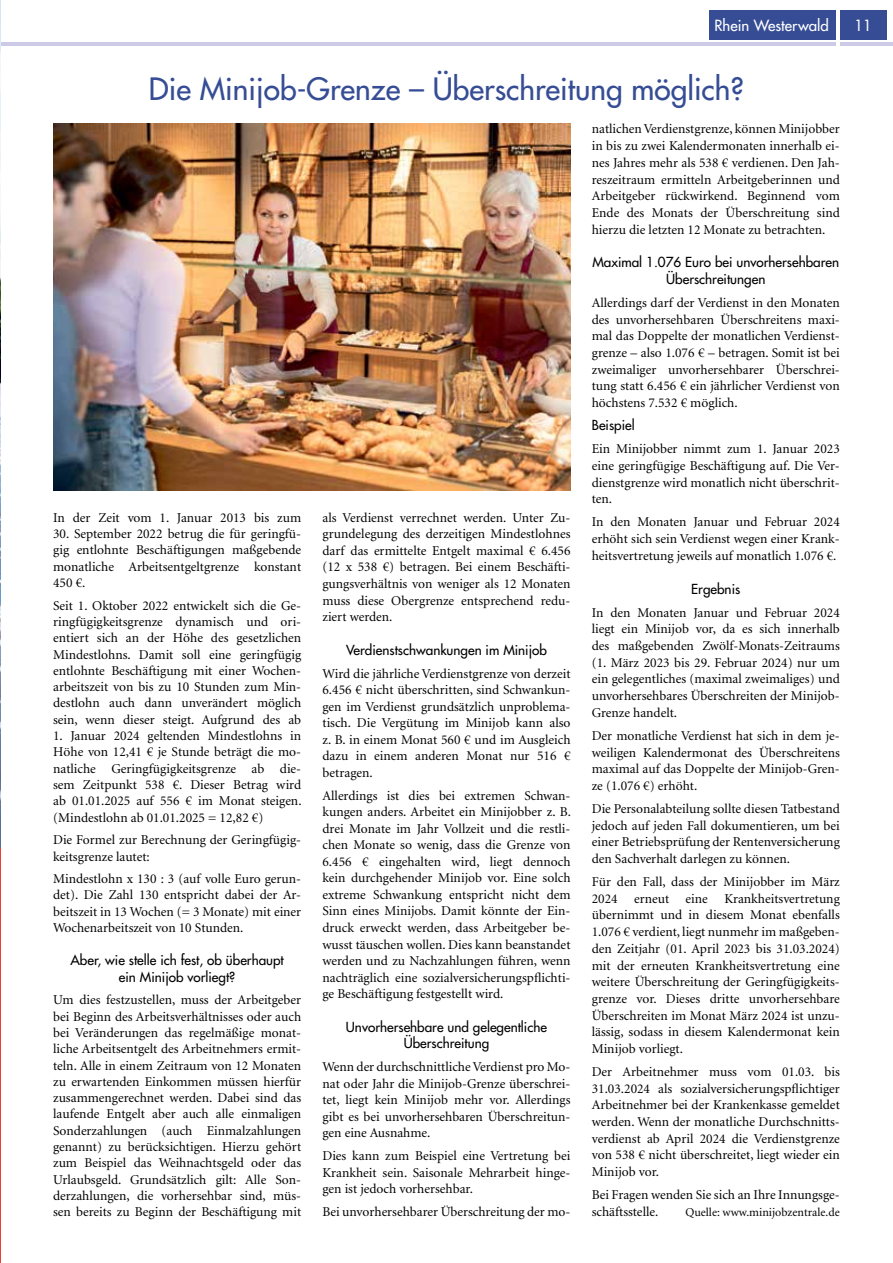
<style>
.page{position:relative;width:893px;height:1263px;background:#fff}
.page>*{position:absolute;margin:0;border:0;box-sizing:border-box;transform-origin:0 0}
.t1{font:30px "Futura LT";color:#364d95}
.t2{font:15px "Futura LT";color:#fff}
.t3{font:13.5px/16.6px "Minion LT";color:#000;text-align:justify}
.t4{font:13.5px/16.4px "Futura LT";color:#000;text-align:center}
.t5{font:12px "Minion LT";color:#000}
</style>
<div class="page">
<hr style="left:0;top:43px;width:893px;height:3px;background:#cccae6">
<div style="left:709px;top:10px;width:178px;height:30px;background:#364d95"></div>
<hr style="left:836px;top:0;width:4px;height:46px;background:#fff">
<img style="left:0;top:1px;width:1px;height:848px">
<hr style="left:0;top:849px;width:1px;height:414px;background:#f13d37">
<img style="left:53px;top:123px;width:517px;height:367px">
<p class="t2" style="left:714px;top:15px;width:116px">Rhein Westerwald</p>
<p class="t2" style="left:854px;top:15px;width:19px">11</p>
<h1 class="t1" style="left:149px;top:70px;width:597px">Die Minijob-Grenze – Überschreitung möglich?</h1>
<p class="t3" style="left:53px;top:510px;width:250px">In der Zeit vom 1. Januar 2013 bis zum</p>
<p class="t3" style="left:53px;top:526px;width:250px">30. September 2022 betrug die für geringfü&shy;gig entlohnte Beschäftigungen maßgebende monatliche Arbeitsentgeltgrenze konstant 450 €.</p>
<p class="t3" style="left:53px;top:598px;width:250px">Seit 1. Oktober 2022 entwickelt sich die Ge&shy;ringfügigkeitsgrenze dynamisch und ori&shy;entiert sich an der Höhe des gesetzlichen Mindestlohns. Damit soll eine geringfügig entlohnte Beschäftigung mit einer Wochen&shy;arbeitszeit von bis zu 10 Stunden zum Min&shy;destlohn auch dann unverändert möglich sein, wenn dieser steigt. Aufgrund des ab</p>
<p class="t3" style="left:53px;top:728px;width:250px">1. Januar 2024 geltenden Mindestlohns in Höhe von 12,41 € je Stunde beträgt die mo&shy;natliche Geringfügigkeitsgrenze ab die&shy;sem Zeitpunkt 538 €. Dieser Betrag wird ab 01.01.2025 auf 556 € im Monat steigen. (Mindestlohn ab 01.01.2025 = 12,82 €)</p>
<p class="t3" style="left:53px;top:832px;width:250px">Die Formel zur Berechnung der Geringfügig&shy;keitsgrenze lautet:</p>
<p class="t3" style="left:53px;top:871px;width:250px">Mindestlohn x 130 : 3 (auf volle Euro gerun&shy;det). Die Zahl 130 entspricht dabei der Ar&shy;beitszeit in 13 Wochen (= 3 Monate) mit einer Wochenarbeitszeit von 10 Stunden.</p>
<p class="t4" style="left:70px;top:952px;width:215px">Aber, wie stelle ich fest, ob überhaupt ein Minijob vorliegt?</p>
<p class="t3" style="left:53px;top:992px;width:250px">Um dies festzustellen, muss der Arbeitgeber bei Beginn des Arbeitsverhältnisses oder auch bei Veränderungen das regelmäßige monat&shy;liche Arbeitsentgelt des Arbeitnehmers ermit&shy;teln. Alle in einem Zeitraum von 12 Monaten zu erwartenden Einkommen müssen hierfür zusammengerechnet werden. Dabei sind das laufende Entgelt aber auch alle einmaligen Sonderzahlungen (auch Einmalzahlungen genannt) zu berücksichtigen. Hierzu gehört zum Beispiel das Weihnachtsgeld oder das Urlaubsgeld. Grundsätzlich gilt: Alle Son&shy;derzahlungen, die vorhersehbar sind, müs&shy;sen bereits zu Beginn der Beschäftigung mit</p>
<p class="t3" style="left:322px;top:510px;width:250px">als Verdienst verrechnet werden. Unter Zu&shy;grundelegung des derzeitigen Mindestlohnes darf das ermittelte Entgelt maximal € 6.456 (12 x 538 €) betragen. Bei einem Beschäfti&shy;gungsverhältnis von weniger als 12 Monaten muss diese Obergrenze entsprechend redu&shy;ziert werden.</p>
<p class="t4" style="left:346px;top:641px;width:202px">Verdienstschwankungen im Minijob</p>
<p class="t3" style="left:322px;top:665px;width:250px">Wird die jährliche Verdienstgrenze von derzeit 6.456 € nicht überschritten, sind Schwankun&shy;gen im Verdienst grundsätzlich unproblema&shy;tisch. Die Vergütung im Minijob kann also z. B. in einem Monat 560 € und im Ausgleich dazu in einem anderen Monat nur 516 € betragen.</p>
<p class="t3" style="left:322px;top:788px;width:250px">Allerdings ist dies bei extremen Schwan&shy;kungen anders. Arbeitet ein Minijobber z. B. drei Monate im Jahr Vollzeit und die restli&shy;chen Monate so wenig, dass die Grenze von 6.456 € eingehalten wird, liegt dennoch kein durchgehender Minijob vor. Eine solch extreme Schwankung entspricht nicht dem Sinn eines Minijobs. Damit könnte der Ein&shy;druck erweckt werden, dass Arbeitgeber be&shy;wusst täuschen wollen. Dies kann beanstandet werden und zu Nachzahlungen führen, wenn nachträglich eine sozialversicherungspflichti&shy;ge Beschäftigung festgestellt wird.</p>
<p class="t4" style="left:346px;top:1018px;width:203px">Unvorhersehbare und gelegentliche<br>Überschreitung</p>
<p class="t3" style="left:322px;top:1059px;width:250px">Wenn der durchschnittliche Verdienst pro Mo&shy;nat oder Jahr die Minijob-Grenze überschrei&shy;tet, liegt kein Minijob mehr vor. Allerdings gibt es bei unvorhersehbaren Überschreitun&shy;gen eine Ausnahme.</p>
<p class="t3" style="left:322px;top:1148px;width:250px">Dies kann zum Beispiel eine Vertretung bei Krankheit sein. Saisonale Mehrarbeit hinge&shy;gen ist jedoch vorhersehbar.</p>
<p class="t3" style="left:322px;top:1204px;width:250px">Bei unvorhersehbarer Überschreitung der mo-</p>
<p class="t3" style="left:592px;top:121px;width:250px">natlichen Verdienstgrenze, können Minijobber in bis zu zwei Kalendermonaten innerhalb ei&shy;nes Jahres mehr als 538 € verdienen. Den Jah&shy;reszeitraum ermitteln Arbeitgeberinnen und Arbeitgeber rückwirkend. Beginnend vom Ende des Monats der Überschreitung sind hierzu die letzten 12 Monate zu betrachten.</p>
<p class="t4" style="left:592px;top:254px;width:248px">Maximal 1.076 Euro bei unvorhersehbaren<br>Überschreitungen</p>
<p class="t3" style="left:592px;top:295px;width:250px">Allerdings darf der Verdienst in den Monaten des unvorhersehbaren Überschreitens maxi&shy;mal das Doppelte der monatlichen Verdienst&shy;grenze – also 1.076 € – betragen. Somit ist bei zweimaliger unvorhersehbarer Überschrei&shy;tung statt 6.456 € ein jährlicher Verdienst von höchstens 7.532 € möglich.</p>
<p class="t4" style="left:592px;top:417px;width:44px">Beispiel</p>
<p class="t3" style="left:592px;top:441px;width:250px">Ein Minijobber nimmt zum 1. Januar 2023 eine geringfügige Beschäftigung auf. Die Ver&shy;dienstgrenze wird monatlich nicht überschrit&shy;ten.</p>
<p class="t3" style="left:592px;top:514px;width:250px">In den Monaten Januar und Februar 2024 erhöht sich sein Verdienst wegen einer Krank&shy;heitsvertretung jeweils auf monatlich 1.076 €.</p>
<p class="t4" style="left:691px;top:580px;width:51px">Ergebnis</p>
<p class="t3" style="left:592px;top:604px;width:250px">In den Monaten Januar und Februar 2024 liegt ein Minijob vor, da es sich innerhalb des maßgebenden Zwölf-Monats-Zeitraums (1. März 2023 bis 29. Februar 2024) nur um ein gelegentliches (maximal zweimaliges) und unvorhersehbares Überschreiten der Minijob-Grenze handelt.</p>
<p class="t3" style="left:592px;top:728px;width:250px">Der monatliche Verdienst hat sich in dem je&shy;weiligen Kalendermonat des Überschreitens maximal auf das Doppelte der Minijob-Gren&shy;ze (1.076 €) erhöht.</p>
<p class="t3" style="left:592px;top:801px;width:250px">Die Personalabteilung sollte diesen Tatbestand jedoch auf jeden Fall dokumentieren, um bei einer Betriebsprüfung der Rentenversicherung den Sachverhalt darlegen zu können.</p>
<p class="t3" style="left:592px;top:874px;width:250px">Für den Fall, dass der Minijobber im März 2024 erneut eine Krankheitsvertretung übernimmt und in diesem Monat ebenfalls 1.076 € verdient, liegt nunmehr im maßgeben&shy;den Zeitjahr (01. April 2023 bis 31.03.2024) mit der erneuten Krankheitsvertretung eine weitere Überschreitung der Geringfügigkeits&shy;grenze vor. Dieses dritte unvorhersehbare Überschreiten im Monat März 2024 ist unzu&shy;lässig, sodass in diesem Kalendermonat kein Minijob vorliegt.</p>
<p class="t3" style="left:592px;top:1064px;width:250px">Der Arbeitnehmer muss vom 01.03. bis 31.03.2024 als sozialversicherungspflichtiger Arbeitnehmer bei der Krankenkasse gemeldet werden. Wenn der monatliche Durchschnitts&shy;verdienst ab April 2024 die Verdienstgrenze von 538 € nicht überschreitet, liegt wieder ein Minijob vor.</p>
<p class="t3" style="left:592px;top:1187px;width:250px">Bei Fragen wenden Sie sich an Ihre Innungsge&shy;schäftsstelle.</p>
<p class="t5" style="left:685px;top:1206px;width:156px">Quelle: www.minijobzentrale.de</p>
</div>
